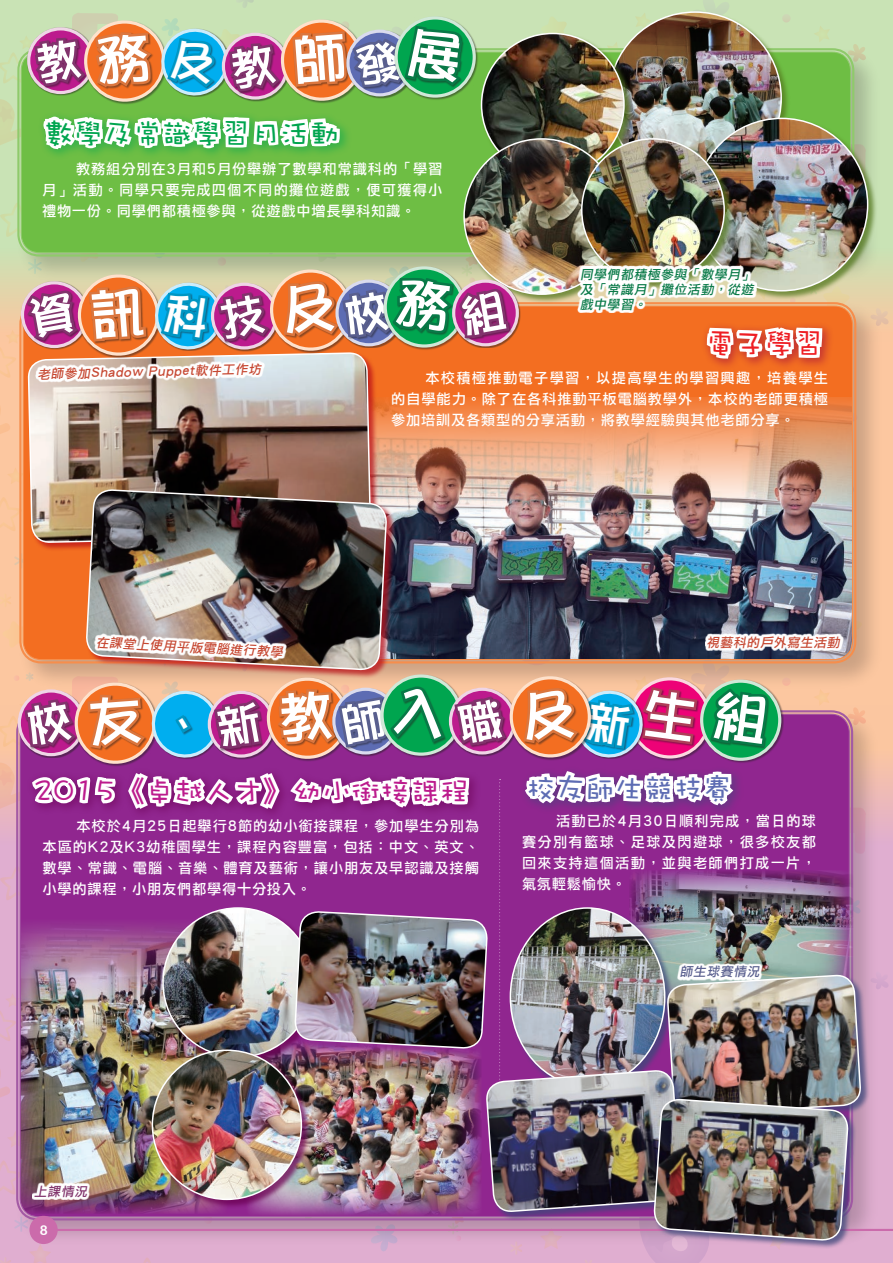
<style>
.page{position:relative;width:893px;height:1263px;background:#fff}
.page>*{position:absolute;margin:0;border:0;box-sizing:border-box;transform-origin:0 0}
.t1{font:29.55px "DF Wa Wa TC W5";color:#bc1b8d}
.t2{font:29.55px "DF Wa Wa TC W5";color:#00a54f}
.t3{font:29.55px "DF Wa Wa TC W5";color:#5d6cb3}
.t4{font:29.55px "DF Wa Wa TC W5";color:#ee1d23}
.t5{font:14.25px/21px "Li Hei Pro";letter-spacing:.06em;color:#fff;text-align:justify}
.t6{font:13.5px "Arial Rounded MT Bold";color:#fff}
.t7{font:italic 12.75px "Li Hei Pro";color:#c64832}
.t8{font:italic 12.75px/15px "Li Hei Pro";color:#087947;text-align:justify}
.t9{font:italic 12.75px "Li Hei Pro";color:#595f8e}
.t10{font:italic 12.75px "Li Hei Pro";color:#81336c}
</style>
<div class="page">
<img style="left:0;top:0;width:893px;height:1263px">
<h1 class="t2" style="left:44px;top:115px;width:296px">數學及常識學習月活動</h1>
<p class="t5" style="left:42px;top:158px;width:402px;text-indent:34px">教務組分別在3月和5月份舉辦了數學和常識科的「學習月」活動。同學只要完成四個不同的攤位遊戲，便可獲得小禮物一份。同學們都積極參與，從遊戲中增長學科知識。</p>
<p class="t8" style="left:580px;top:267px;width:177px">同學們都積極參與「數學月」及「常識月」攤位活動，從遊戲中學習。</p>
<h1 class="t4" style="left:706px;top:325px;width:119px">電子學習</h1>
<p class="t7" style="left:37px;top:367px;width:226px;rotate:-1deg">老師參加Shadow Puppet軟件工作坊</p>
<p class="t7" style="left:96px;top:636px;width:188px;rotate:3deg">在課堂上使用平版電腦進行教學</p>
<p class="t5" style="left:391px;top:368px;width:438px;text-indent:34px">本校積極推動電子學習，以提高學生的學習興趣，培養學生的自學能力。除了在各科推動平板電腦教學外，本校的老師更積極參加培訓及各類型的分享活動，將教學經驗與其他老師分享。</p>
<p class="t7" style="left:706px;top:636px;width:137px">視藝科的戶外寫生活動</p>
<h1 class="t1" style="left:33px;top:773px;width:438px">2015《卓越人才》幼小銜接課程</h1>
<h1 class="t3" style="left:526px;top:770px;width:208px">校友師生競技賽</h1>
<p class="t5" style="left:43px;top:816px;width:438px;text-indent:34px">本校於4月25日起舉行8節的幼小銜接課程，參加學生分別為本區的K2及K3幼稚園學生，課程內容豐富，包括：中文、英文、數學、常識、電腦、音樂、體育及藝術，讓小朋友及早認識及接觸小學的課程，小朋友們都學得十分投入。</p>
<p class="t5" style="left:522px;top:810px;width:296px;text-indent:34px">活動已於4月30日順利完成，當日的球賽分別有籃球、足球及閃避球，很多校友都回來支持這個活動，並與老師們打成一片，氣氛輕鬆愉快。</p>
<p class="t10" style="left:34px;top:1185px;width:57px">上課情況</p>
<p class="t6" style="left:40px;top:1222px;width:10px">8</p>
<p class="t9" style="left:680px;top:965px;width:84px">師生球賽情況</p>
</div>
